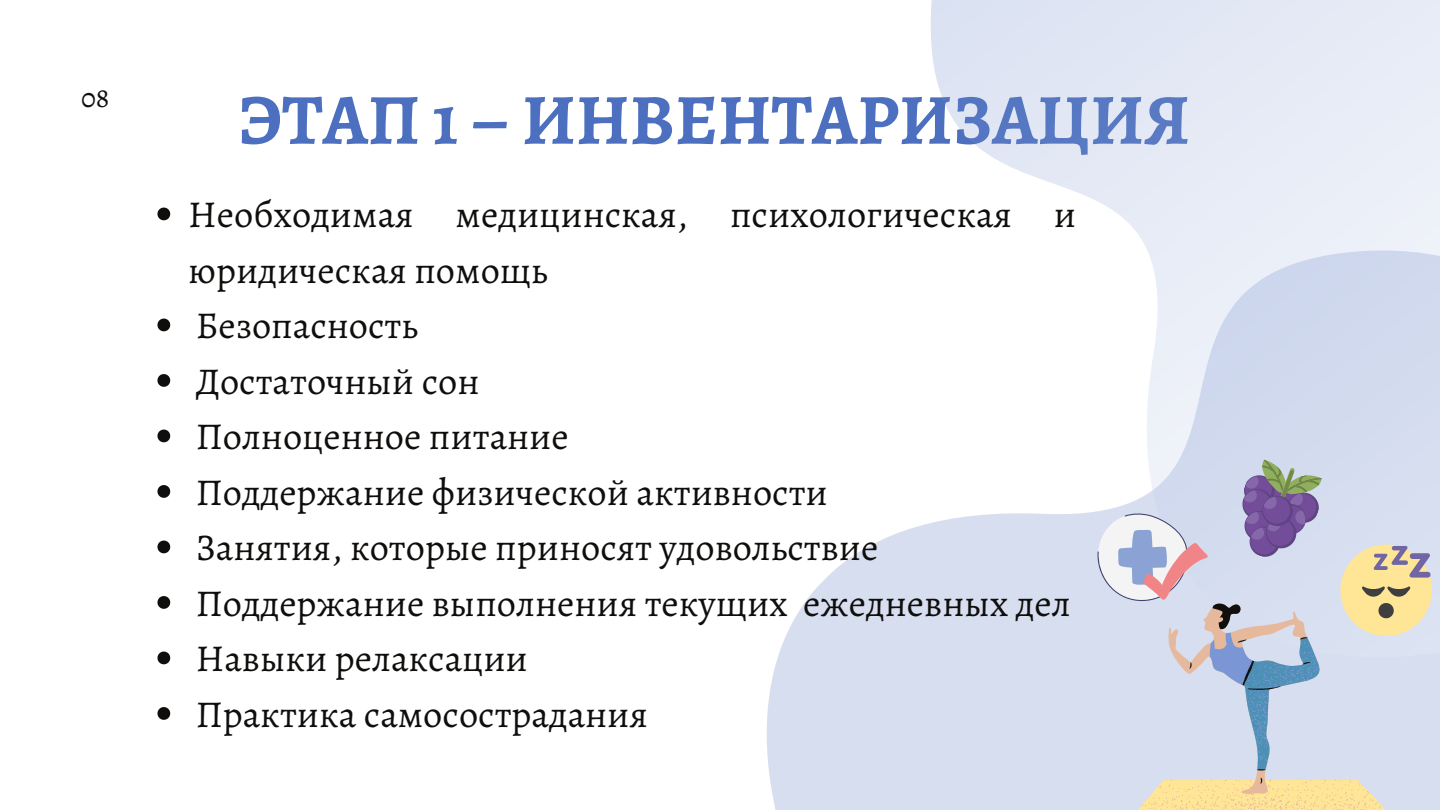
<style>
.page{position:relative;width:1440px;height:810px;background:#fff}
.page>*{position:absolute;margin:0;border:0;box-sizing:border-box;transform-origin:0 0}
.t1{font:700 72px "Alegreya";color:#4c6fbf}
.t2{font:38px/55.5px "Alegreya";color:#0f0e0c}
.t3{font:28px "Alegreya";color:#0f0e0c}
</style>
<div class="page">
<div style="left:772px;top:792px;width:668px;height:18px;background:#d6def0"></div>
<svg style="left:766px;top:0;width:674px;height:792px"></svg>
<svg style="left:157px;top:208px;width:13px;height:12px"></svg>
<svg style="left:157px;top:319px;width:13px;height:12px"></svg>
<svg style="left:157px;top:374px;width:13px;height:13px"></svg>
<svg style="left:157px;top:430px;width:13px;height:12px"></svg>
<svg style="left:157px;top:485px;width:13px;height:13px"></svg>
<svg style="left:157px;top:541px;width:13px;height:12px"></svg>
<svg style="left:157px;top:596px;width:13px;height:13px"></svg>
<svg style="left:157px;top:652px;width:13px;height:12px"></svg>
<svg style="left:157px;top:707px;width:13px;height:13px"></svg>
<svg style="left:1084px;top:459px;width:347px;height:351px;background:#d0d3dc"></svg>
<p class="t3" style="left:81px;top:79px;width:30px">08</p>
<p class="t1" style="left:238px;top:70px;width:954px">ЭТАП 1 – ИНВЕНТАРИЗАЦИЯ</p>
<p class="t2" style="left:188px;top:187px;width:889px">Необходимая медицинская, психологическая и юридическая помощь</p>
<p class="t2" style="left:196px;top:298px;width:224px">Безопасность</p>
<p class="t2" style="left:196px;top:353px;width:285px">Достаточный сон</p>
<p class="t2" style="left:196px;top:409px;width:375px">Полноценное питание</p>
<p class="t2" style="left:196px;top:464px;width:634px">Поддержание физической активности</p>
<p class="t2" style="left:196px;top:520px;width:684px">Занятия, которые приносят удовольствие</p>
<p class="t2" style="left:196px;top:575px;width:877px">Поддержание выполнения текущих ежедневных дел</p>
<p class="t2" style="left:196px;top:631px;width:334px">Навыки релаксации</p>
<p class="t2" style="left:196px;top:686px;width:454px">Практика самосострадания</p>
</div>
